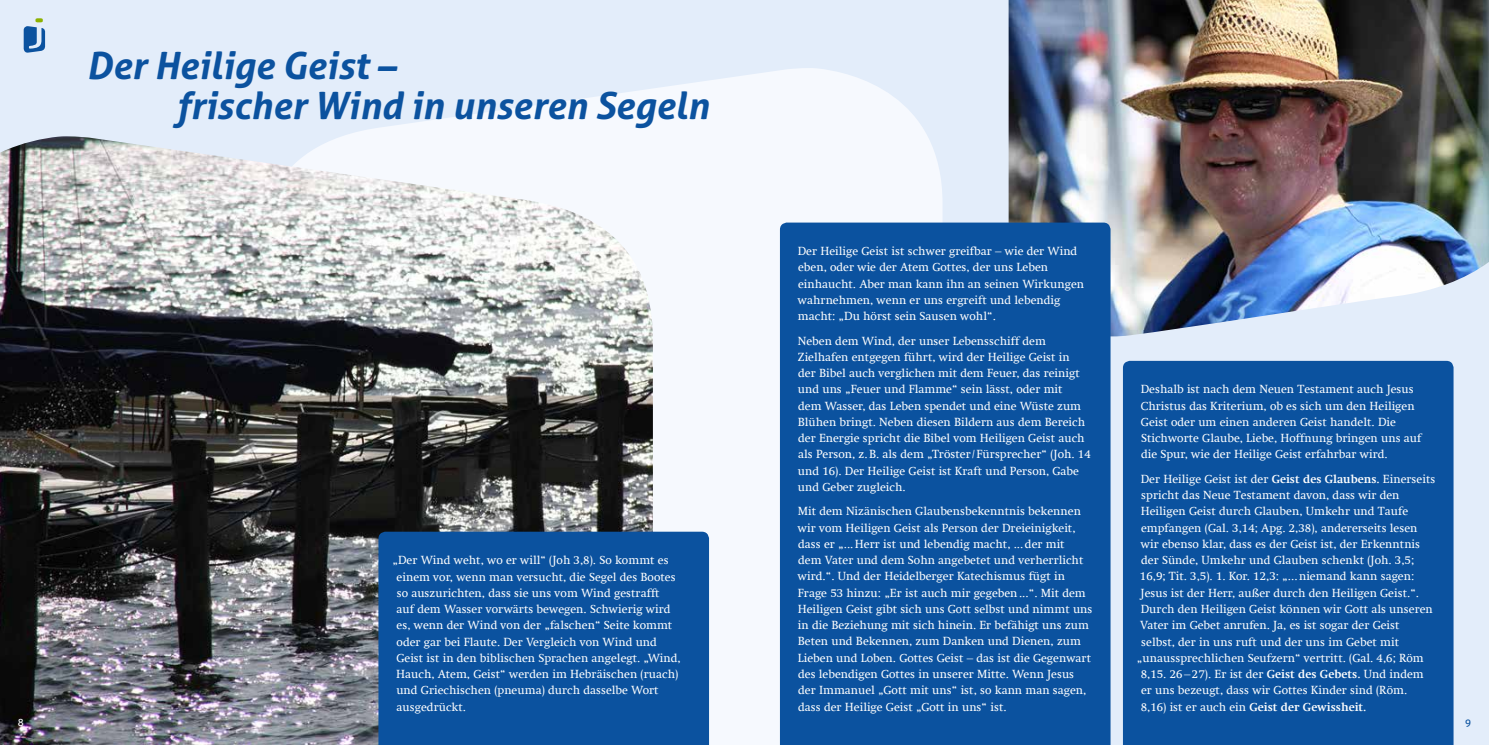
<style>
.page{position:relative;width:1489px;height:745px;background:#fff}
.page>*{position:absolute;margin:0;border:0;box-sizing:border-box;transform-origin:0 0}
.t1{font:italic 700 37.5px/40px "Aller";color:#0b529f}
.t2{font:11.88px/16.2px "Swift Com";color:#fff}
.t3{font:700 11.88px "Swift Com";color:#fff}
.t4{font:10px "Aller";color:#0b529f}
.t5{font:10px "Aller";color:#fff}
.s1{font-weight:700}
.s2{font-weight:400}
</style>
<div class="page">
<div style="left:0;top:0;width:1488px;height:744px;background:#e3edfa"></div>
<img style="left:1008px;top:0;width:480px;height:337px">
<svg style="left:345px;top:68px;width:597px;height:676px;fill:#f6f9fe"></svg>
<img style="left:0;top:136px;width:654px;height:608px">
<svg style="left:24px;top:18px;width:21px;height:35px"></svg>
<div style="left:378px;top:531px;width:331px;height:213px;background:#0b529f"></div>
<div style="left:780px;top:222px;width:330px;height:522px;background:#0b529f"></div>
<div style="left:1122px;top:360px;width:331px;height:384px;background:#0b529f"></div>
<h1 class="t1" style="left:177px;top:46px;width:534px;text-indent:-90px">Der Heilige Geist –<br>frischer Wind in unseren Segeln</h1>
<p class="t5" style="left:18px;top:715px;width:8px">8</p>
<p class="t2" style="left:396px;top:551px;width:286px;text-indent:-4px">„Der Wind weht, wo er will“ (Joh 3,8). So kommt es einem vor, wenn man versucht, die Segel des Bootes so auszurichten, dass sie uns vom Wind gestrafft<br>auf dem Wasser vorwärts bewegen. Schwierig wird es, wenn der Wind von der „falschen“ Seite kommt oder gar bei Flaute. Der Vergleich von Wind und Geist ist in den biblischen Sprachen angelegt. „Wind, Hauch, Atem, Geist“ werden im Hebräischen (ruach) und Griechischen (pneuma) durch dasselbe Wort ausgedrückt.</p>
<p class="t2" style="left:797px;top:243px;width:288px">Der Heilige Geist ist schwer greifbar – wie der Wind eben, oder wie der Atem Gottes, der uns Leben einhaucht. Aber man kann ihn an seinen Wirkungen wahrnehmen, wenn er uns ergreift und lebendig macht: „Du hörst sein Sausen wohl“.</p>
<p class="t2" style="left:797px;top:332px;width:294px">Neben dem Wind, der unser Lebensschiff dem Zielhafen entgegen führt, wird der Heilige Geist in<br>der Bibel auch verglichen mit dem Feuer, das reinigt und uns „Feuer und Flamme“ sein lässt, oder mit<br>dem Wasser, das Leben spendet und eine Wüste zum Blühen bringt. Neben diesen Bildern aus dem Bereich der Energie spricht die Bibel vom Heiligen Geist auch als Person, z.B. als dem „Tröster /Fürsprecher“ (Joh. 14 und 16). Der Heilige Geist ist Kraft und Person, Gabe und Geber zugleich.</p>
<p class="t2" style="left:797px;top:503px;width:296px">Mit dem Nizänischen Glaubensbekenntnis bekennen wir vom Heiligen Geist als Person der Dreieinigkeit, dass er „...Herr ist und lebendig macht, ...der mit<br>dem Vater und dem Sohn angebetet und verherrlicht wird.“. Und der Heidelberger Katechismus fügt in Frage 53 hinzu: „Er ist auch mir gegeben...“. Mit dem Heiligen Geist gibt sich uns Gott selbst und nimmt uns in die Beziehung mit sich hinein. Er befähigt uns zum Beten und Bekennen, zum Danken und Dienen, zum Lieben und Loben. Gottes Geist – das ist die Gegenwart des lebendigen Gottes in unserer Mitte. Wenn Jesus der Immanuel „Gott mit uns“ ist, so kann man sagen, dass der Heilige Geist „Gott in uns“ ist.</p>
<p class="t2" style="left:1140px;top:381px;width:282px">Deshalb ist nach dem Neuen Testament auch Jesus Christus das Kriterium, ob es sich um den Heiligen Geist oder um einen anderen Geist handelt. Die Stichworte Glaube, Liebe, Hoffnung bringen uns auf die Spur, wie der Heilige Geist erfahrbar wird.</p>
<p class="t2" style="left:1140px;top:470px;width:296px">Der Heilige Geist ist der <span class="s1">Geist des Glaubens.</span> Einerseits</p>
<p class="t2" style="left:1141px;top:486px;width:260px">spricht das Neue Testament davon, dass wir den</p>
<p class="t2" style="left:1140px;top:503px;width:269px">Heiligen Geist durch Glauben, Umkehr und Taufe</p>
<p class="t2" style="left:1141px;top:519px;width:278px">empfangen (Gal. 3,14; Apg. 2,38), andererseits lesen</p>
<p class="t2" style="left:1140px;top:535px;width:281px">wir ebenso klar, dass es der Geist ist, der Erkenntnis</p>
<p class="t2" style="left:1141px;top:551px;width:274px">der Sünde, Umkehr und Glauben schenkt (Joh. 3,5;</p>
<p class="t2" style="left:1139px;top:568px;width:276px">16,9; Tit. 3,5). 1. Kor. 12,3: „...niemand kann sagen:</p>
<p class="t2" style="left:1140px;top:584px;width:280px">Jesus ist der Herr, außer durch den Heiligen Geist.“.</p>
<p class="t2" style="left:1140px;top:600px;width:293px">Durch den Heiligen Geist können wir Gott als unseren</p>
<p class="t2" style="left:1139px;top:616px;width:261px">Vater im Gebet anrufen. Ja, es ist sogar der Geist</p>
<p class="t2" style="left:1141px;top:633px;width:259px">selbst, der in uns ruft und der uns im Gebet mit</p>
<p class="t2" style="left:1136px;top:649px;width:288px">„unaussprechlichen Seufzern“ vertritt. (Gal. 4,6; Röm</p>
<p class="t2" style="left:1140px;top:665px;width:284px">8,15. 26–27). Er ist der <span class="s1">Geist des Gebets.</span> Und indem</p>
<p class="t2" style="left:1140px;top:681px;width:267px">er uns bezeugt, dass wir Gottes Kinder sind (Röm.</p>
<p class="t3" style="left:1140px;top:699px;width:227px"><span class="s2">8,16) ist er auch ein</span> Geist der Gewissheit.</p>
<p class="t4" style="left:1464px;top:715px;width:8px">9</p>
</div>
